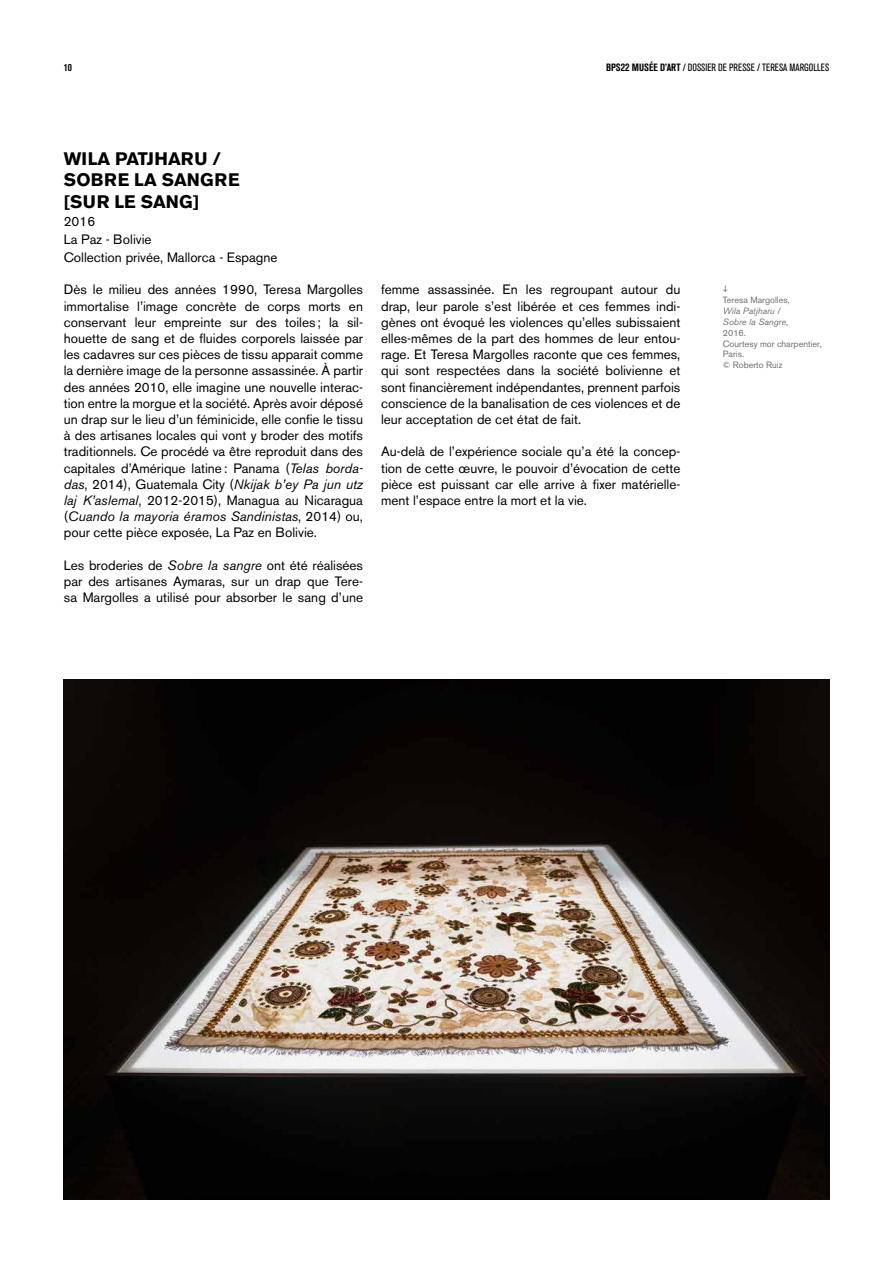
<style>
.page{position:relative;width:893px;height:1263px;background:#fff}
.page>*{position:absolute;margin:0;border:0;box-sizing:border-box;transform-origin:0 0}
.t1{font:700 18px/21.6px "Akzidenz Grotesk BE";color:#000}
.t2{font:13.5px/16.2px "Akzidenz Grotesk BE";color:#000;text-align:justify}
.t3{font:condensed 10.5px "Akzidenz Grotesk BQ";color:#000}
.t4{font:700 condensed 10.5px "Akzidenz Grotesk BQ";color:#000}
.t5{font:9px/10.8px "Akzidenz Grotesk BE";color:#706f6f}
.s1{font-family:"Akzidenz Grotesk MG";font-weight:700}
.s2{font-style:italic}
</style>
<div class="page">
<img style="left:64px;top:679px;width:765px;height:520px">
<p class="t4" style="left:64px;top:62px;width:10px">10</p>
<p class="t3" style="left:606px;top:62px;width:225px"><span class="s1">BPS22 MUSÉE D’ART</span> / DOSSIER DE PRESSE / TERESA MARGOLLES</p>
<h1 class="t1" style="left:64px;top:148px;width:177px">WILA PATJHARU /<br>SOBRE LA SANGRE [SUR LE SANG]</h1>
<p class="t2" style="left:64px;top:212px;width:215px;line-height:18px;text-align:left">2016<br>La Paz - Bolivie<br>Collection privée, Mallorca - Espagne</p>
<p class="t2" style="left:64px;top:282px;width:301px">Dès le milieu des années 1990, Teresa Margolles immortalise l’image concrète de corps morts en conservant leur empreinte sur des toiles ; la sil&shy;houette de sang et de fluides corporels laissée par les cadavres sur ces pièces de tissu apparait comme la dernière image de la personne assassinée. À partir des années 2010, elle imagine une nouvelle interac&shy;tion entre la morgue et la société. Après avoir déposé un drap sur le lieu d’un féminicide, elle confie le tissu à des artisanes locales qui vont y broder des motifs traditionnels. Ce procédé va être reproduit dans des capitales d’Amérique latine: Panama (<span class="s2">Telas borda&shy;das</span>, 2014), Guatemala City (<span class="s2">Nkijak b’ey Pa jun utz laj K’aslemal</span>, 2012-2015), Managua au Nicaragua (<span class="s2">Cuando la mayoria éramos Sandinistas</span>, 2014) ou, pour cette pièce exposée, La Paz en Bolivie.</p>
<p class="t2" style="left:64px;top:557px;width:301px">Les broderies de <span class="s2">Sobre la sangre</span> ont été réalisées par des artisanes Aymaras, sur un drap que Tere&shy;sa Margolles a utilisé pour absorber le sang d’une</p>
<p class="t2" style="left:381px;top:282px;width:301px">femme assassinée. En les regroupant autour du drap, leur parole s’est libérée et ces femmes indi&shy;gènes ont évoqué les violences qu’elles subissaient elles-mêmes de la part des hommes de leur entou&shy;rage. Et Teresa Margolles raconte que ces femmes, qui sont respectées dans la société bolivienne et sont financièrement indépendantes, prennent parfois conscience de la banalisation de ces violences et de leur acceptation de cet état de fait.</p>
<p class="t2" style="left:381px;top:444px;width:301px">Au-delà de l’expérience sociale qu’a été la concep&shy;tion de cette œuvre, le pouvoir d’évocation de cette pièce est puissant car elle arrive à fixer matérielle&shy;ment l’espace entre la mort et la vie.</p>
<p class="t5" style="left:723px;top:295px;width:100px">Teresa Margolles<span class="s2">,<br>Wila Patjharu /<br>Sobre la Sangre</span>,<br>2016.<br>Courtesy mor charpentier,<br>Paris.<br>© Roberto Ruiz</p>
</div>
